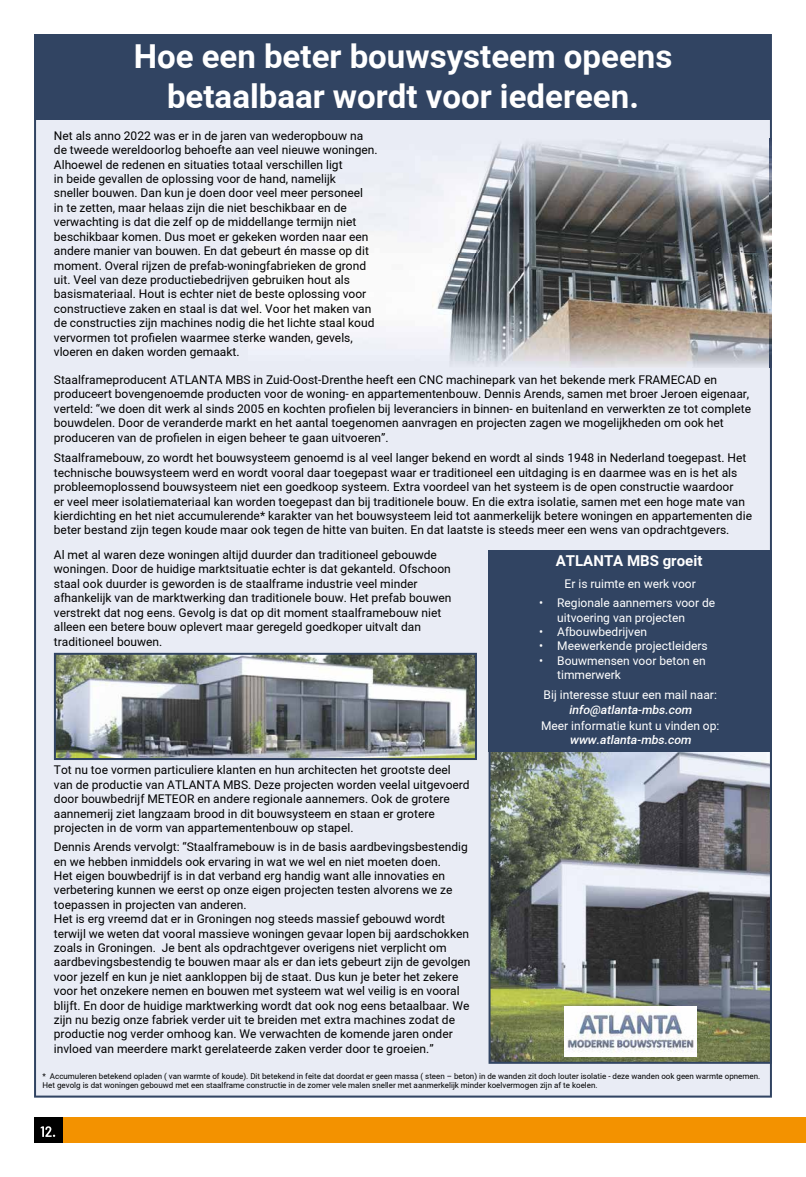
<style>
.page{position:relative;width:806px;height:1177px;background:#fff}
.page>*{position:absolute;margin:0;border:0;box-sizing:border-box;transform-origin:0 0}
.t1{font:700 33px/39.6px "Araboto";color:#fff;text-align:center}
.t2{font:700 15px "Araboto";color:#fff}
.t3{font:12px/14.4px "Araboto";color:#000}
.t4{font:12px/14.4px "Araboto";color:#fff}
.t5{font:italic 500 12px "Araboto";color:#fff}
.t6{font:8px/9.6px "Araboto";color:#000}
</style>
<div class="page">
<div style="left:34px;top:1117px;width:771px;height:25px;background:#f39200"></div>
<div style="left:34px;top:1117px;width:28px;height:25px;background:#000"></div>
<svg style="left:41px;top:1126px;width:14px;height:10px"></svg>
<div style="left:34px;top:34px;width:737px;height:1063px;background:#e9ecf5"></div>
<div style="left:34px;top:34px;width:736px;height:85px;background:#314462"></div>
<img style="left:248px;top:138px;width:521px;height:230px">
<img style="left:769px;top:138px;width:2px;height:115px">
<img style="left:769px;top:281px;width:2px;height:87px">
<img style="left:248px;top:253px;width:523px;height:28px">
<img style="left:488px;top:751px;width:283px;height:312px">
<img style="left:564px;top:1006px;width:131px;height:50px">
<div style="left:488px;top:549px;width:283px;height:202px;background:#314462"></div>
<img style="left:54px;top:652px;width:422px;height:108px">
<h1 class="t1" style="left:134px;top:38px;width:539px">Hoe een beter bouwsysteem opeens betaalbaar wordt voor iedereen.</h1>
<p class="t3" style="left:54px;top:129px;width:325px">Net als anno 2022 was er in de jaren van wederopbouw na de tweede wereldoorlog behoefte aan veel nieuwe woningen.<br>Alhoewel de redenen en situaties totaal verschillen ligt<br>in beide gevallen de oplossing voor de hand, namelĳk<br>sneller bouwen. Dan kun je doen door veel meer personeel<br>in te zetten, maar helaas zĳn die niet beschikbaar en de verwachting is dat die zelf op de middellange termĳn niet beschikbaar komen. Dus moet er gekeken worden naar een andere manier van bouwen. En dat gebeurt én masse op dit moment. Overal rĳzen de prefab-woningfabrieken de grond uit. Veel van deze productiebedrĳven gebruiken hout als basismateriaal. Hout is echter niet de beste oplossing voor constructieve zaken en staal is dat wel. Voor het maken van de constructies zĳn machines nodig die het lichte staal koud vervormen tot profielen waarmee sterke wanden, gevels, vloeren en daken worden gemaakt.</p>
<p class="t3" style="left:54px;top:373px;width:698px">Staalframeproducent ATLANTA MBS in Zuid-Oost-Drenthe heeft een CNC machinepark van het bekende merk FRAMECAD en produceert bovengenoemde producten voor de woning- en appartementenbouw. Dennis Arends, samen met broer Jeroen eigenaar, verteld: “we doen dit werk al sinds 2005 en kochten profielen bĳ leveranciers in binnen- en buitenland en verwerkten ze tot complete bouwdelen. Door de veranderde markt en het aantal toegenomen aanvragen en projecten zagen we mogelĳkheden om ook het produceren van de profielen in eigen beheer te gaan uitvoeren”.</p>
<p class="t3" style="left:54px;top:451px;width:699px">Staalframebouw, zo wordt het bouwsysteem genoemd is al veel langer bekend en wordt al sinds 1948 in Nederland toegepast. Het technische bouwsysteem werd en wordt vooral daar toegepast waar er traditioneel een uitdaging is en daarmee was en is het als probleemoplossend bouwsysteem niet een goedkoop systeem. Extra voordeel van het systeem is de open constructie waardoor<br>er veel meer isolatiemateriaal kan worden toegepast dan bĳ traditionele bouw. En die extra isolatie, samen met een hoge mate van kierdichting en het niet accumulerende* karakter van het bouwsysteem leid tot aanmerkelĳk betere woningen en appartementen die beter bestand zĳn tegen koude maar ook tegen de hitte van buiten. En dat laatste is steeds meer een wens van opdrachtgevers.</p>
<p class="t3" style="left:54px;top:548px;width:398px">Al met al waren deze woningen altĳd duurder dan traditioneel gebouwde woningen. Door de huidige marktsituatie echter is dat gekanteld. Ofschoon staal ook duurder is geworden is de staalframe industrie veel minder afhankelĳk van de marktwerking dan traditionele bouw. Het prefab bouwen verstrekt dat nog eens. Gevolg is dat op dit moment staalframebouw niet alleen een betere bouw oplevert maar geregeld goedkoper uitvalt dan traditioneel bouwen.</p>
<p class="t2" style="left:555px;top:550px;width:148px">ATLANTA MBS groeit</p>
<p class="t4" style="left:564px;top:576px;width:133px">Er is ruimte en werk voor</p>
<p class="t4" style="left:557px;top:596px;width:159px;text-indent:-18px">• Regionale aannemers voor de uitvoering van projecten</p>
<p class="t4" style="left:539px;top:625px;width:109px">• Afbouwbedrĳven</p>
<p class="t4" style="left:539px;top:639px;width:170px">• Meewerkende projectleiders</p>
<p class="t4" style="left:557px;top:653px;width:150px;text-indent:-18px">• Bouwmensen voor beton en timmerwerk</p>
<p class="t4" style="left:543px;top:688px;width:175px">Bĳ interesse stuur een mail naar:</p>
<p class="t5" style="left:568px;top:701px;width:128px">info@atlanta-mbs.com</p>
<p class="t4" style="left:540px;top:718px;width:180px">Meer informatie kunt u vinden op:</p>
<p class="t5" style="left:569px;top:731px;width:126px">www.atlanta-mbs.com</p>
<p class="t3" style="left:54px;top:763px;width:417px">Tot nu toe vormen particuliere klanten en hun architecten het grootste deel van de productie van ATLANTA MBS. Deze projecten worden veelal uitgevoerd door bouwbedrĳf METEOR en andere regionale aannemers. Ook de grotere aannemerĳ ziet langzaam brood in dit bouwsysteem en staan er grotere projecten in de vorm van appartementenbouw op stapel.</p>
<p class="t3" style="left:54px;top:840px;width:418px">Dennis Arends vervolgt: “Staalframebouw is in de basis aardbevingsbestendig en we hebben inmiddels ook ervaring in wat we wel en niet moeten doen.<br>Het eigen bouwbedrĳf is in dat verband erg handig want alle innovaties en verbetering kunnen we eerst op onze eigen projecten testen alvorens we ze toepassen in projecten van anderen.<br>Het is erg vreemd dat er in Groningen nog steeds massief gebouwd wordt terwĳl we weten dat vooral massieve woningen gevaar lopen bĳ aardschokken zoals in Groningen. Je bent als opdrachtgever overigens niet verplicht om aardbevingsbestendig te bouwen maar als er dan iets gebeurt zĳn de gevolgen voor jezelf en kun je niet aankloppen bĳ de staat. Dus kun je beter het zekere voor het onzekere nemen en bouwen met systeem wat wel veilig is en vooral blĳft. En door de huidige marktwerking wordt dat ook nog eens betaalbaar. We zĳn nu bezig onze fabriek verder uit te breiden met extra machines zodat de productie nog verder omhoog kan. We verwachten de komende jaren onder invloed van meerdere markt gerelateerde zaken verder door te groeien.”</p>
<p class="t6" style="left:43px;top:1071px;width:718px">* Accumuleren betekend opladen ( van warmte of koude). Dit betekend in feite dat doordat er geen massa ( steen – beton) in de wanden zit doch louter isolatie - deze wanden ook geen warmte opnemen.<br>Het gevolg is dat woningen gebouwd met een staalframe constructie in de zomer vele malen sneller met aanmerkelĳk minder koelvermogen zĳn af te koelen.</p>
</div>
